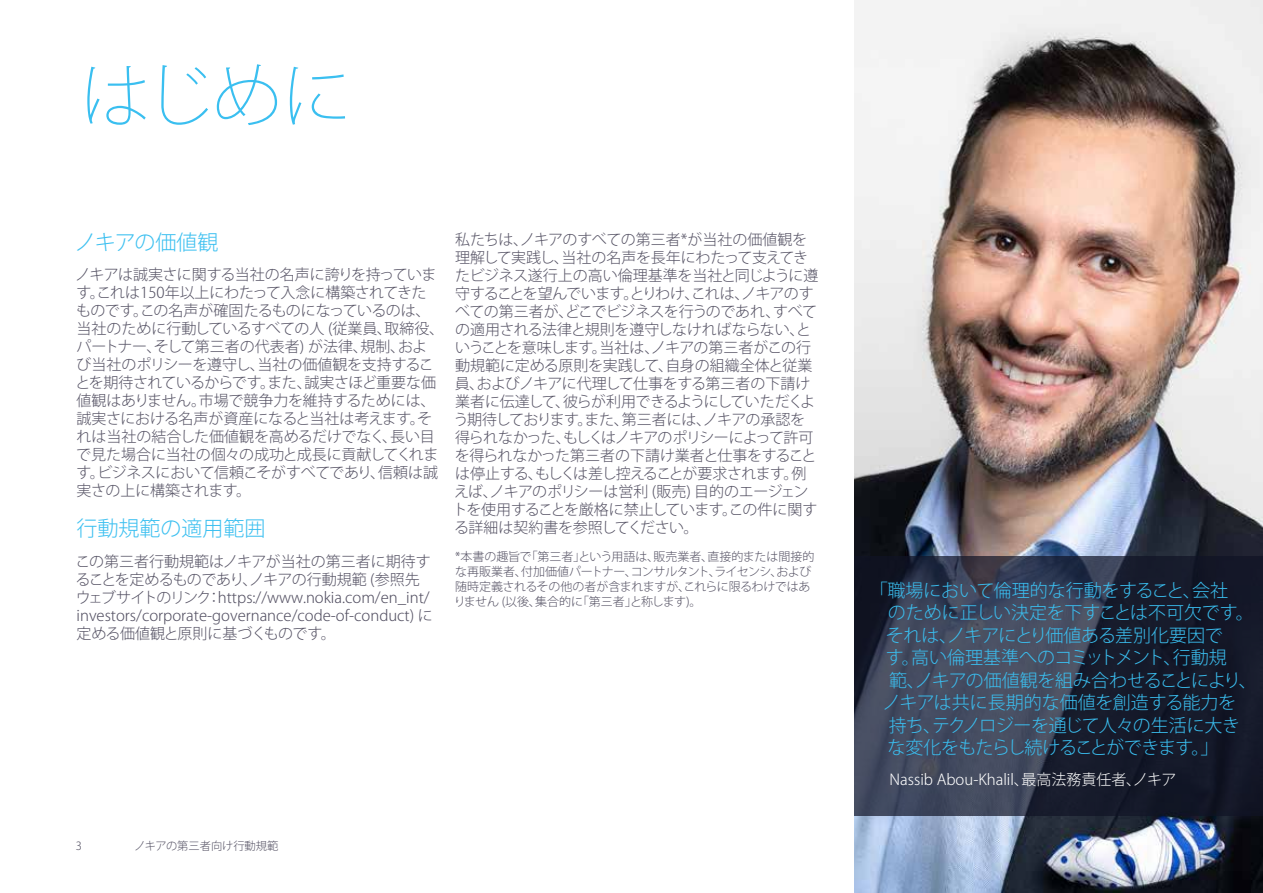
<style>
.page{position:relative;width:1263px;height:893px;background:#fff}
.page>*{position:absolute;margin:0;border:0;box-sizing:border-box;transform-origin:0 0}
.t1{font:200 70.5px "Koz Go Pro";color:#3abff0}
.t2{font:300 21px "Koz Go Pro";color:#3abff0}
.t3{font:300 21px "Koz Go Pro";letter-spacing:-.025em;color:#3abff0}
.t4{font:300 18px "Koz Go Pro";color:#3abff0}
.t5{font:300 18px "Koz Go Pro";letter-spacing:-.02em;color:#3abff0}
.t6{font:300 18px "Koz Go Pro";letter-spacing:-.045em;color:#3abff0}
.t7{font:300 18px "Koz Go Pro";letter-spacing:-.05em;color:#3abff0}
.t8{font:300 15px/18px "Koz Go Pro";letter-spacing:-.02em;color:#545163}
.t9{font:300 15px/18px "Koz Go Pro";color:#545163}
.t10{font:300 15px "Koz Go Pro";color:#fff}
.t11{font:300 12px/15px "Koz Go Pro";letter-spacing:-.02em;color:#545163}
.t12{font:300 11.25px "Koz Go Pro";color:#545163}
</style>
<div class="page">
<img style="left:855px;top:0;width:408px;height:893px">
<svg style="left:855px;top:556px;width:408px;height:260px;background:#2a3042"></svg>
<h1 class="t1" style="left:80px;top:50px;width:274px">はじめに</h1>
<h2 class="t3" style="left:75px;top:228px;width:145px">ノキアの価値観</h2>
<p class="t8" style="left:75px;top:266px;width:370px">ノキアは誠実さに関する当社の名声に誇りを持っています。これは150年以上にわたって入念に構築されてきた<br>ものです。この名声が確固たるものになっているのは、当社のために行動しているすべての人 (従業員、取締役、パートナー、そして第三者の代表者) が法律、規制、および当社のポリシーを遵守し、当社の価値観を支持することを期待されているからです。また、誠実さほど重要な価値観はありません。市場で競争力を維持するためには、誠実さにおける名声が資産になると当社は考えます。それは当社の結合した価値観を高めるだけでなく、長い目で見た場合に当社の個々の成功と成長に貢献してくれます。ビジネスにおいて信頼こそがすべてであり、信頼は誠実さの上に構築されます。</p>
<h2 class="t2" style="left:77px;top:515px;width:191px">行動規範の適用範囲</h2>
<p class="t9" style="left:75px;top:553px;width:359px">この第三者行動規範はノキアが当社の第三者に期待することを定めるものであり、ノキアの行動規範 (参照先ウェブサイトのリンク：https://www.nokia.com/en_int/ investors/corporate-governance/code-of-conduct) に定める価値観と原則に基づくものです。</p>
<p class="t8" style="left:453px;top:230px;width:367px">私たちは、ノキアのすべての第三者*が当社の価値観を理解して実践し、当社の名声を長年にわたって支えてきたビジネス遂行上の高い倫理基準を当社と同じように遵守することを望んでいます。とりわけ、これは、ノキアのすべての第三者が、どこでビジネスを行うのであれ、すべての適用される法律と規則を遵守しなければならない、ということを意味します。当社は、ノキアの第三者がこの行動規範に定める原則を実践して、自身の組織全体と従業員、およびノキアに代理して仕事をする第三者の下請け業者に伝達して、彼らが利用できるようにしていただくよう期待しております。また、第三者には、ノキアの承認を得られなかった、もしくはノキアのポリシーによって許可を得られなかった第三者の下請け業者と仕事をすることは停止する、もしくは差し控えることが要求されます。例えば、ノキアのポリシーは営利 (販売) 目的のエージェントを使用することを厳格に禁止しています。この件に関する詳細は契約書を参照してください。</p>
<p class="t11" style="left:454px;top:549px;width:362px">*本書の趣旨で「第三者」という用語は、販売業者、直接的または間接的な再販業者、付加価値パートナー、コンサルタント、ライセンシ、および随時定義されるその他の者が含まれますが、これらに限るわけではありません (以後、集合的に「第三者」と称します)。</p>
<p class="t12" style="left:76px;top:839px;width:8px">3</p>
<p class="t12" style="left:134px;top:839px;width:146px">ノキアの第三者向け行動規範</p>
<p class="t4" style="left:870px;top:578px;width:360px">「職場において倫理的な行動をすること、会社</p>
<p class="t4" style="left:888px;top:601px;width:367px">のために正しい決定を下すことは不可欠です。</p>
<p class="t5" style="left:886px;top:623px;width:338px">それは、ノキアにとり価値ある差別化要因で</p>
<p class="t4" style="left:886px;top:646px;width:343px">す。高い倫理基準へのコミットメント、行動規</p>
<p class="t5" style="left:889px;top:668px;width:369px">範、ノキアの価値観を組み合わせることにより、</p>
<p class="t4" style="left:883px;top:691px;width:355px">ノキアは共に長期的な価値を創造する能力を</p>
<p class="t6" style="left:889px;top:713px;width:353px">持ち、テクノロジーを通じて人々の生活に大き</p>
<p class="t7" style="left:888px;top:736px;width:332px">な変化をもたらし続けることができます。」</p>
<p class="t10" style="left:889px;top:770px;width:288px">Nassib Abou-Khalil、最高法務責任者、ノキア</p>
</div>
